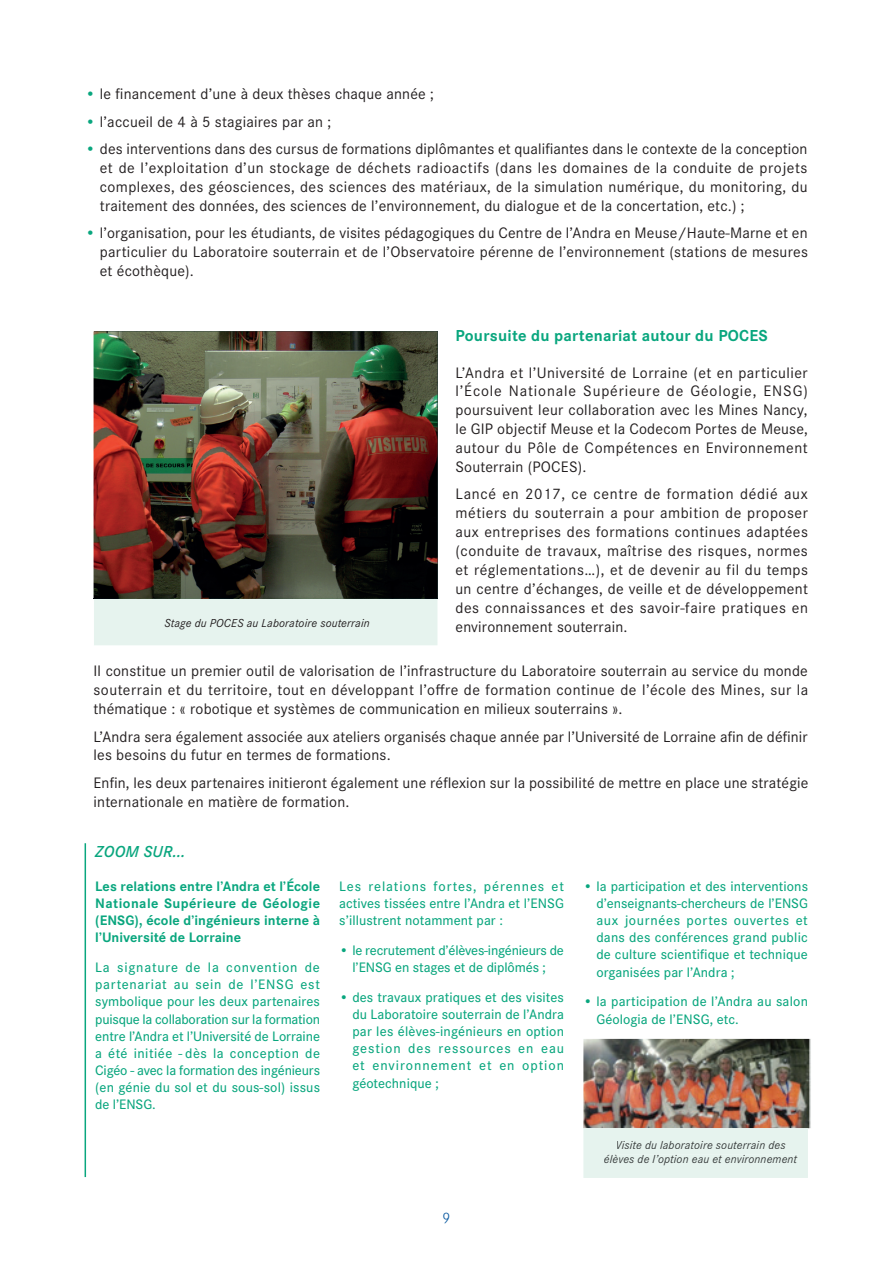
<style>
.page{position:relative;width:893px;height:1263px;background:#fff}
.page>*{position:absolute;margin:0;border:0;box-sizing:border-box;transform-origin:0 0}
.t1{font:700 16.5px "Corporate S";letter-spacing:.015em;color:#09a67e}
.t2{font:italic 600 16.5px "Corporate S";letter-spacing:.015em;color:#09a67e}
.t3{font:15.75px/18.9px "Corporate S";letter-spacing:.01em;color:#231f20;text-align:justify}
.t4{font:300 15.75px "Corporate S";color:#07579f}
.t5{font:500 14.25px/17.1px "Corporate S";letter-spacing:.005em;color:#09a67e;text-align:justify}
.t6{font:700 14.25px/17.1px "Corporate S";letter-spacing:.005em;color:#09a67e;text-align:justify}
.t7{font:500 14.25px/17.1px "Corporate S";letter-spacing:-.015em;color:#09a67e;text-align:center}
.t8{font:italic 12px/14.4px "Corporate S";letter-spacing:.01em;color:#383c3c;text-align:center}
.t9{font:italic 12px "Corporate S";letter-spacing:.01em;color:#231f20}
.s1{color:#09a67e}
.s2{font-weight:700}
</style>
<div class="page">
<img style="left:94px;top:331px;width:343px;height:267px">
<div style="left:94px;top:599px;width:343px;height:46px;background:#e6f3ee"></div>
<hr style="left:94px;top:598px;width:343px;height:1px;background:#284643">
<hr style="left:85px;top:843px;width:1px;height:334px;background:#09a67e">
<img style="left:583px;top:1039px;width:228px;height:89px">
<div style="left:583px;top:1128px;width:225px;height:50px;background:#e6f3ee"></div>
<div style="left:617px;top:1140px;width:168px;height:9px;background:#e6f3ee"></div>
<div style="left:604px;top:1155px;width:194px;height:10px;background:#e6f3ee"></div>
<p class="t3" style="left:85px;top:85px;width:350px"><span class="s1">•</span> le financement d’une à deux thèses chaque année ;</p>
<p class="t3" style="left:85px;top:112px;width:248px"><span class="s1">•</span> l’accueil de 4 à 5 stagiaires par an ;</p>
<p class="t3" style="left:100px;top:139px;width:709px;text-indent:-15px"><span class="s1">•</span> des interventions dans des cursus de formations diplômantes et qualifiantes dans le contexte de la conception et de l’exploitation d’un stockage de déchets radioactifs (dans les domaines de la conduite de projets complexes, des géosciences, des sciences des matériaux, de la simulation numérique, du monitoring, du traitement des données, des sciences de l’environnement, du dialogue et de la concertation, etc.) ;</p>
<p class="t3" style="left:100px;top:224px;width:710px;text-indent:-15px"><span class="s1">•</span> l’organisation, pour les étudiants, de visites pédagogiques du Centre de l’Andra en Meuse/Haute-Marne et en particulier du Laboratoire souterrain et de l’Observatoire pérenne de l’environnement (stations de mesures et écothèque).</p>
<p class="t9" style="left:164px;top:616px;width:207px">Stage du POCES au Laboratoire souterrain</p>
<p class="t1" style="left:455px;top:326px;width:314px">Poursuite du partenariat autour du POCES</p>
<p class="t3" style="left:455px;top:363px;width:354px">L’Andra et l’Université de Lorraine (et en particulier l’École Nationale Supérieure de Géologie, ENSG) poursuivent leur collaboration avec les Mines Nancy, le GIP objectif Meuse et la Codecom Portes de Meuse, autour du Pôle de Compétences en Environnement Souterrain (POCES).</p>
<p class="t3" style="left:455px;top:485px;width:354px">Lancé en 2017, ce centre de formation dédié aux métiers du souterrain a pour ambition de proposer aux entreprises des formations continues adaptées (conduite de travaux, maîtrise des risques, normes et réglementations…), et de devenir au fil du temps un centre d’échanges, de veille et de développement des connaissances et des savoir-faire pratiques en environnement souterrain.</p>
<p class="t3" style="left:94px;top:662px;width:716px">Il constitue un premier outil de valorisation de l’infrastructure du Laboratoire souterrain au service du monde souterrain et du territoire, tout en développant l’offre de formation continue de l’école des Mines, sur la thématique : « robotique et systèmes de communication en milieux souterrains ».</p>
<p class="t3" style="left:94px;top:727px;width:716px">L’Andra sera également associée aux ateliers organisés chaque année par l’Université de Lorraine afin de définir les besoins du futur en termes de formations.</p>
<p class="t3" style="left:94px;top:773px;width:716px">Enfin, les deux partenaires initieront également une réflexion sur la possibilité de mettre en place une stratégie internationale en matière de formation.</p>
<p class="t2" style="left:95px;top:842px;width:92px">ZOOM SUR…</p>
<p class="t6" style="left:95px;top:878px;width:226px">Les relations entre l’Andra et l’École Nationale Supérieure de Géologie (ENSG), école d’ingénieurs interne à l’Université de Lorraine</p>
<p class="t5" style="left:95px;top:959px;width:226px">La signature de la convention de partenariat au sein de l’ENSG est symbolique pour les deux partenaires puisque la collaboration sur la formation entre l’Andra et l’Université de Lorraine a été initiée - dès la conception de Cigéo - avec la formation des ingénieurs (en génie du sol et du sous-sol) issus de l’ENSG.</p>
<p class="t5" style="left:339px;top:878px;width:226px">Les relations fortes, pérennes et actives tissées entre l’Andra et l’ENSG s’illustrent notamment par :</p>
<p class="t7" style="left:339px;top:942px;width:226px"><span class="s2">•</span> le recrutement d’élèves-ingénieurs de l’ENSG en stages et de diplômés ;</p>
<p class="t5" style="left:352px;top:989px;width:213px;text-indent:-13px"><span class="s2">•</span> des travaux pratiques et des visites du Laboratoire souterrain de l’Andra par les élèves-ingénieurs en option gestion des ressources en eau et environnement et en option géotechnique ;</p>
<p class="t4" style="left:442px;top:1209px;width:10px">9</p>
<p class="t5" style="left:596px;top:878px;width:213px;text-indent:-13px"><span class="s2">•</span> la participation et des interventions d’enseignants-chercheurs de l’ENSG aux journées portes ouvertes et dans des conférences grand public de culture scientifique et technique organisées par l’Andra ;</p>
<p class="t5" style="left:596px;top:993px;width:213px;text-indent:-13px"><span class="s2">•</span> la participation de l’Andra au salon<br>Géologia de l’ENSG, etc.</p>
<p class="t8" style="left:604px;top:1137px;width:195px">Visite du laboratoire souterrain des élèves de l’option eau et environnement</p>
</div>
